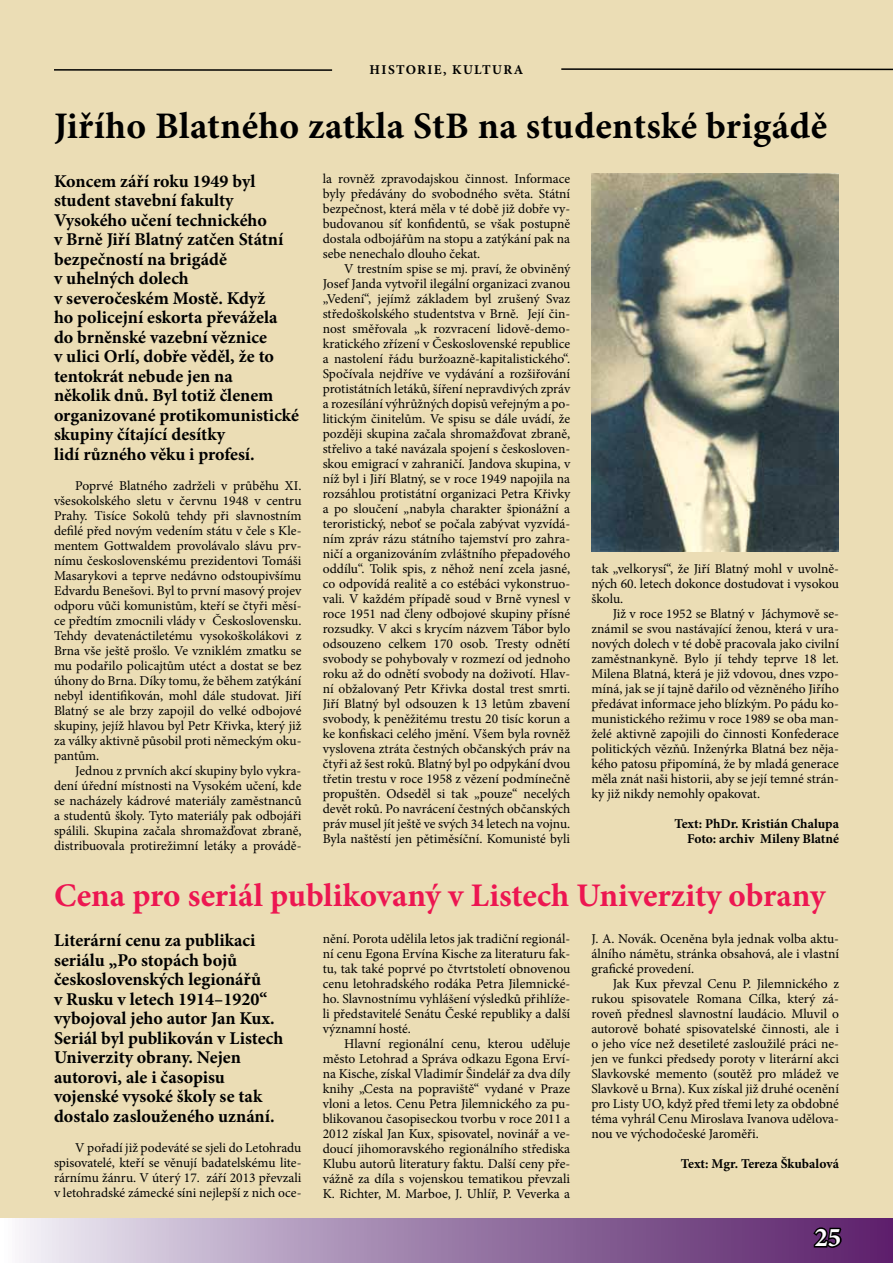
<style>
.page{position:relative;width:893px;height:1263px;background:#fff}
.page>*{position:absolute;margin:0;border:0;box-sizing:border-box;transform-origin:0 0}
.t1{font:700 37.5px "Minion Pro";letter-spacing:.01em;color:#000}
.t2{font:700 33px "Minion Pro";letter-spacing:-.005em;color:#ed1651}
.t3{font:700 27px "Minion Pro";color:#fff}
.t4{font:700 18px/19.5px "Minion Pro";color:#000}
.t5{font:13.5px/15px "Minion Pro";color:#000;text-align:justify}
.t6{font:700 13.5px/15px "Minion Pro";color:#000;text-align:right}
.t7{font:700 13.5px "Minion Pro";letter-spacing:.1em;color:#000}
</style>
<div class="page">
<div style="left:0;top:0;width:893px;height:1232px;background:#ebddb5"></div>
<div style="left:0;top:1219px;width:893px;height:44px;background:linear-gradient(to right,#ecebf3,#531865)"></div>
<svg style="left:811px;top:1226px;width:32px;height:23px"></svg>
<hr style="left:54px;top:69px;width:278px;height:2px;background:#000">
<hr style="left:561px;top:68px;width:332px;height:2px;background:#000">
<img style="left:591px;top:174px;width:247px;height:378px">
<p class="t7" style="left:370px;top:60px;width:155px">HISTORIE, KULTURA</p>
<h1 class="t1" style="left:54px;top:100px;width:775px">Jiřího Blatného zatkla StB na studentské brigádě</h1>
<p class="t4" style="left:54px;top:171px;width:247px">Koncem září roku 1949 byl student stavební fakulty<br>Vysokého učení technického<br>v Brně Jiří Blatný zatčen Státní bezpečností na brigádě<br>v uhelných dolech<br>v severočeském Mostě. Když<br>ho policejní eskorta převážela do brněnské vazební věznice<br>v ulici Orlí, dobře věděl, že to tentokrát nebude jen na<br>několik dnů. Byl totiž členem organizované protikomunistické skupiny čítající desítky<br>lidí různého věku i profesí.</p>
<p class="t5" style="left:54px;top:478px;width:249px;text-indent:21px">Poprvé Blatného zadrželi v průběhu XI. všesokolského sletu v červnu 1948 v centru Prahy. Tisíce Sokolů tehdy při slavnostním defilé před novým vedením státu v čele s Kle&shy;mentem Gottwaldem provolávalo slávu prv&shy;nímu československému prezidentovi Tomáši Masarykovi a teprve nedávno odstoupivšímu Edvardu Benešovi. Byl to první masový projev odporu vůči komunistům, kteří se čtyři měsí&shy;ce předtím zmocnili vlády v Československu.<br>Tehdy devatenáctiletému vysokoškolákovi z Brna vše ještě prošlo. Ve vzniklém zmatku se mu podařilo policajtům utéct a dostat se bez úhony do Brna. Díky tomu, že během zatýkání nebyl identifikován, mohl dále studovat. Jiří Blatný se ale brzy zapojil do velké odbojové skupiny, jejíž hlavou byl Petr Křivka, který již za války aktivně působil proti německým oku&shy;pantům.</p>
<p class="t5" style="left:54px;top:763px;width:249px;text-indent:21px">Jednou z prvních akcí skupiny bylo vykra&shy;dení úřední místnosti na Vysokém učení, kde se nacházely kádrové materiály zaměstnanců a studentů školy. Tyto materiály pak odbojáři spálili. Skupina začala shromažďovat zbraně, distribuovala protirežimní letáky a provádě-</p>
<p class="t5" style="left:323px;top:172px;width:249px">la rovněž zpravodajskou činnost. Informace byly předávány do svobodného světa. Státní bezpečnost, která měla v té době již dobře vy&shy;budovanou síť konfidentů, se však postupně dostala odbojářům na stopu a zatýkání pak na sebe nenechalo dlouho čekat.</p>
<p class="t5" style="left:323px;top:262px;width:249px;text-indent:21px">V trestním spise se mj. praví, že obviněný Josef Janda vytvořil ilegální organizaci zvanou „Vedení“, jejímž základem byl zrušený Svaz středoškolského studentstva v Brně. Její čin&shy;nost směřovala „k rozvracení lidově-demo&shy;kratického zřízení v Československé republice a nastolení řádu buržoazně-kapitalistického“.<br>Spočívala nejdříve ve vydávání a rozšiřování protistátních letáků, šíření nepravdivých zpráv a rozesílání výhrůžných dopisů veřejným a po&shy;litickým činitelům. Ve spisu se dále uvádí, že později skupina začala shromažďovat zbraně, střelivo a také navázala spojení s českosloven&shy;skou emigrací v zahraničí. Jandova skupina, v níž byl i Jiří Blatný, se v roce 1949 napojila na rozsáhlou protistátní organizaci Petra Křivky a po sloučení „nabyla charakter špionážní a teroristický, neboť se počala zabývat vyzvídá&shy;ním zpráv rázu státního tajemství pro zahra&shy;ničí a organizováním zvláštního přepadového oddílu“. Tolik spis, z něhož není zcela jasné, co odpovídá realitě a co estébáci vykonstruo&shy;vali. V každém případě soud v Brně vynesl v roce 1951 nad členy odbojové skupiny přísné rozsudky. V akci s krycím názvem Tábor bylo odsouzeno celkem 170 osob. Tresty odnětí svobody se pohybovaly v rozmezí od jednoho roku až do odnětí svobody na doživotí. Hlav&shy;ní obžalovaný Petr Křivka dostal trest smrti.<br>Jiří Blatný byl odsouzen k 13 letům zbavení svobody, k peněžitému trestu 20 tisíc korun a ke konfiskaci celého jmění. Všem byla rovněž vyslovena ztráta čestných občanských práv na čtyři až šest roků. Blatný byl po odpykání dvou třetin trestu v roce 1958 z vězení podmínečně propuštěn. Odseděl si tak „pouze“ necelých devět roků. Po navrácení čestných občanských práv musel jít ještě ve svých 34 letech na vojnu.<br>Byla naštěstí jen pětiměsíční. Komunisté byli</p>
<p class="t5" style="left:591px;top:561px;width:249px">tak „velkorysí“, že Jiří Blatný mohl v uvolně&shy;ných 60. letech dokonce dostudovat i vysokou školu.</p>
<p class="t5" style="left:591px;top:606px;width:249px;text-indent:21px">Již v roce 1952 se Blatný v Jáchymově se&shy;známil se svou nastávající ženou, která v ura&shy;nových dolech v té době pracovala jako civilní zaměstnankyně. Bylo jí tehdy teprve 18 let.<br>Milena Blatná, která je již vdovou, dnes vzpo&shy;míná, jak se jí tajně dařilo od vězněného Jiřího předávat informace jeho blízkým. Po pádu ko&shy;munistického režimu v roce 1989 se oba man&shy;želé aktivně zapojili do činnosti Konfederace politických vězňů. Inženýrka Blatná bez něja&shy;kého patosu připomíná, že by mladá generace měla znát naši historii, aby se její temné strán&shy;ky již nikdy nemohly opakovat.</p>
<p class="t6" style="left:674px;top:816px;width:166px">Text: PhDr. Kristián Chalupa<br>Foto: archiv Mileny Blatné</p>
<h2 class="t2" style="left:54px;top:872px;width:773px">Cena pro seriál publikovaný v Listech Univerzity obrany</h2>
<p class="t4" style="left:54px;top:931px;width:231px">Literární cenu za publikaci seriálu „Po stopách bojů československých legionářů<br>v Rusku v letech 1914–1920“ vybojoval jeho autor Jan Kux.<br>Seriál byl publikován v Listech<br>Univerzity obrany. Nejen autorovi, ale i časopisu vojenské vysoké školy se tak dostalo zaslouženého uznání.</p>
<p class="t5" style="left:54px;top:1140px;width:249px;text-indent:21px">V pořadí již podeváté se sjeli do Letohradu spisovatelé, kteří se věnují badatelskému lite&shy;rárnímu žánru. V úterý 17. září 2013 převzali v letohradské zámecké síni nejlepší z nich oce-</p>
<p class="t5" style="left:323px;top:931px;width:249px">nění. Porota udělila letos jak tradiční regionál&shy;ní cenu Egona Ervína Kische za literaturu fak&shy;tu, tak také poprvé po čtvrtstoletí obnovenou cenu letohradského rodáka Petra Jilemnické&shy;ho. Slavnostnímu vyhlášení výsledků přihlíže&shy;li představitelé Senátu České republiky a další významní hosté.</p>
<p class="t5" style="left:323px;top:1036px;width:249px;text-indent:21px">Hlavní regionální cenu, kterou uděluje město Letohrad a Správa odkazu Egona Erví&shy;na Kische, získal Vladimír Šindelář za dva díly knihy „Cesta na popraviště“ vydané v Praze vloni a letos. Cenu Petra Jilemnického za pu&shy;blikovanou časopiseckou tvorbu v roce 2011 a 2012 získal Jan Kux, spisovatel, novinář a ve&shy;doucí jihomoravského regionálního střediska Klubu autorů literatury faktu. Další ceny pře&shy;vážně za díla s vojenskou tematikou převzali K. Richter, M. Marboe, J. Uhlíř, P. Veverka a</p>
<p class="t5" style="left:591px;top:931px;width:249px">J. A. Novák. Oceněna byla jednak volba aktu&shy;álního námětu, stránka obsahová, ale i vlastní grafické provedení.</p>
<p class="t5" style="left:591px;top:976px;width:249px;text-indent:21px">Jak Kux převzal Cenu P. Jilemnického z rukou spisovatele Romana Cílka, který zá&shy;roveň přednesl slavnostní laudácio. Mluvil o autorově bohaté spisovatelské činnosti, ale i o jeho více než desetileté zasloužilé práci ne&shy;jen ve funkci předsedy poroty v literární akci Slavkovské memento (soutěž pro mládež ve Slavkově u Brna). Kux získal již druhé ocenění pro Listy UO, když před třemi lety za obdobné téma vyhrál Cenu Miroslava Ivanova udělova&shy;nou ve východočeské Jaroměři.</p>
<p class="t6" style="left:681px;top:1156px;width:160px">Text: Mgr. Tereza Škubalová</p>
<h3 class="t3" style="left:814px;top:1218px;width:28px">25</h3>
</div>
